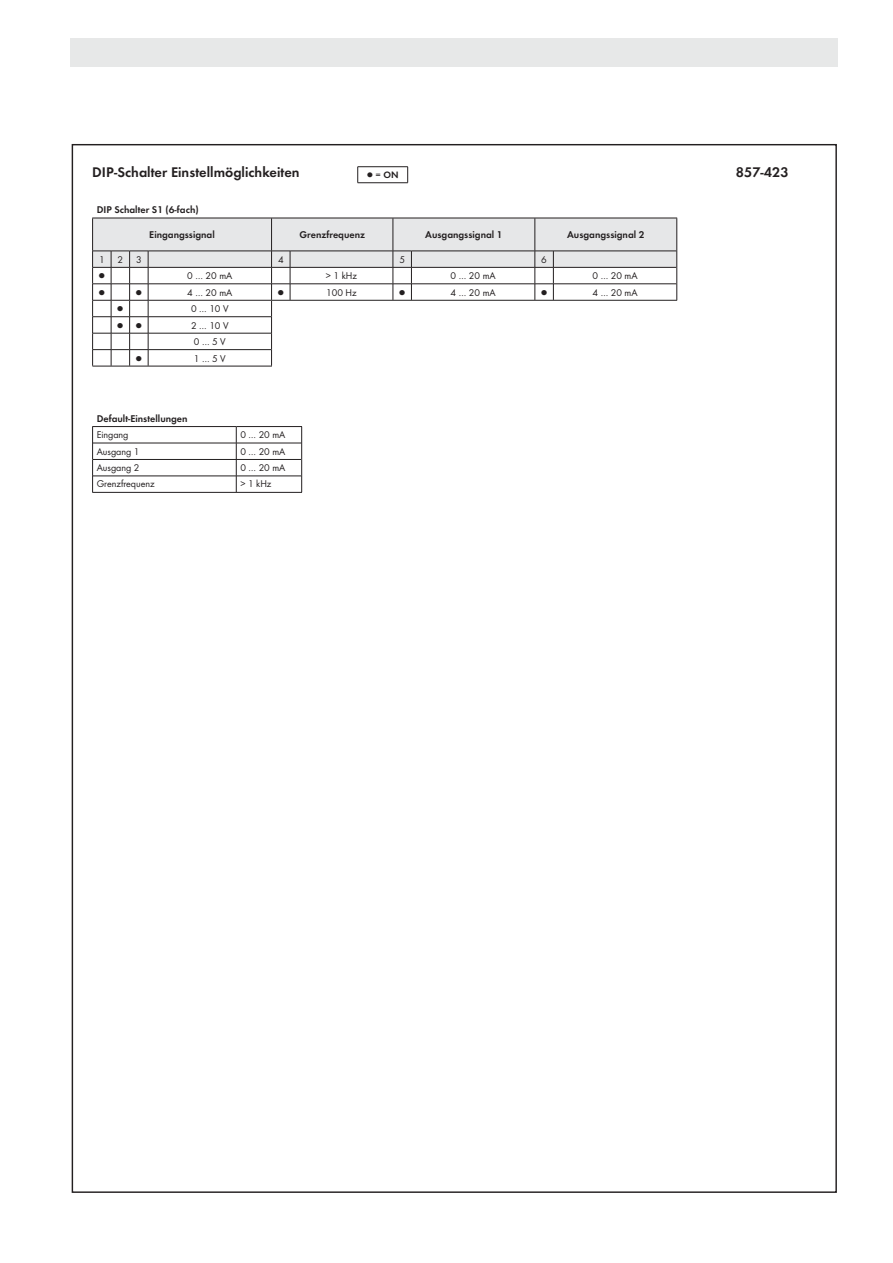
<style>
.page{position:relative;width:893px;height:1263px;background:#fff}
.page>*{position:absolute;margin:0;border:0;box-sizing:border-box;transform-origin:0 0}
.t1{font:14.55px "WAGO Futura Dem";color:#231f20}
.t2{font:10.2px/16.5px "WAGO Futura Boo";color:#231f20}
.t3{font:10.2px "WAGO Futura Dem";color:#231f20}
.t4{font:9.6px "WAGO Futura Dem";color:#231f20}
</style>
<div class="page">
<div style="left:70px;top:38px;width:823px;height:29px;background:#e7e8e8"></div>
<hr style="left:358px;top:166px;width:50px;height:1px;background:#231f20">
<svg style="left:357px;top:167px;width:1px;height:16px"></svg>
<svg style="left:407px;top:167px;width:1px;height:15px"></svg>
<hr style="left:358px;top:182px;width:50px;height:1px;background:#231f20">
<hr style="left:93px;top:443px;width:208px;height:1px;background:#231f20">
<hr style="left:93px;top:459px;width:208px;height:1px;background:#231f20">
<hr style="left:93px;top:476px;width:208px;height:1px;background:#231f20">
<svg style="left:236px;top:427px;width:1px;height:65px"></svg>
<hr style="left:92px;top:426px;width:144px;height:1px;background:#231f20">
<hr style="left:236px;top:426px;width:66px;height:1px;background:#231f20">
<svg style="left:92px;top:427px;width:1px;height:65px"></svg>
<svg style="left:301px;top:427px;width:1px;height:65px"></svg>
<hr style="left:92px;top:492px;width:210px;height:1px;background:#231f20">
<hr style="left:92px;top:366px;width:180px;height:1px;background:#231f20">
<svg style="left:92px;top:217px;width:586px;height:149px"></svg>
<img style="left:839px;top:38px;width:2px;height:29px">
<div style="left:841px;top:38px;width:52px;height:29px;background:#fff"></div>
<h1 class="t1" style="left:92px;top:166px;width:209px">DIP-Schalter Einstellmöglichkeiten</h1>
<p class="t4" style="left:367px;top:171px;width:33px">▯ = ON</p>
<h1 class="t1" style="left:736px;top:166px;width:54px">857-423</h1>
<p class="t3" style="left:97px;top:206px;width:103px">DIP Schalter S1 (6-fach)</p>
<p class="t3" style="left:149px;top:230px;width:67px">Eingangssignal</p>
<p class="t3" style="left:299px;top:230px;width:67px">Grenzfrequenz</p>
<p class="t3" style="left:425px;top:230px;width:79px">Ausgangssignal 1</p>
<p class="t3" style="left:567px;top:230px;width:79px">Ausgangssignal 2</p>
<p class="t2" style="left:99px;top:252px;width:7px">1</p>
<p class="t2" style="left:118px;top:252px;width:7px">2</p>
<p class="t2" style="left:136px;top:252px;width:7px">3</p>
<p class="t2" style="left:278px;top:252px;width:7px">4</p>
<p class="t2" style="left:399px;top:252px;width:7px">5</p>
<p class="t2" style="left:541px;top:252px;width:7px">6</p>
<p class="t2" style="left:98px;top:269px;width:8px">▯</p>
<p class="t2" style="left:187px;top:269px;width:47px">0 … 20 mA</p>
<p class="t2" style="left:326px;top:269px;width:33px">&gt; 1 kHz</p>
<p class="t2" style="left:451px;top:269px;width:47px">0 … 20 mA</p>
<p class="t2" style="left:592px;top:269px;width:47px">0 … 20 mA</p>
<p class="t2" style="left:98px;top:285px;width:8px">▯</p>
<p class="t2" style="left:135px;top:285px;width:8px">▯</p>
<p class="t2" style="left:187px;top:285px;width:47px">4 … 20 mA</p>
<p class="t2" style="left:277px;top:285px;width:8px">▯</p>
<p class="t2" style="left:326px;top:285px;width:32px">100 Hz</p>
<p class="t2" style="left:399px;top:285px;width:8px">▯</p>
<p class="t2" style="left:451px;top:285px;width:47px">4 … 20 mA</p>
<p class="t2" style="left:541px;top:285px;width:8px">▯</p>
<p class="t2" style="left:592px;top:285px;width:47px">4 … 20 mA</p>
<p class="t2" style="left:117px;top:302px;width:8px">▯</p>
<p class="t2" style="left:191px;top:302px;width:39px">0 … 10 V</p>
<p class="t2" style="left:117px;top:318px;width:27px">▯ ▯</p>
<p class="t2" style="left:191px;top:318px;width:39px">2 … 10 V<br>0 … 5 V</p>
<p class="t2" style="left:135px;top:351px;width:8px">▯</p>
<p class="t2" style="left:194px;top:351px;width:33px">1 … 5 V</p>
<p class="t3" style="left:97px;top:414px;width:92px">Default-Einstellungen</p>
<p class="t2" style="left:97px;top:427px;width:33px">Eingang</p>
<p class="t2" style="left:240px;top:427px;width:47px">0 … 20 mA</p>
<p class="t2" style="left:97px;top:444px;width:44px">Ausgang 1</p>
<p class="t2" style="left:240px;top:444px;width:47px">0 … 20 mA</p>
<p class="t2" style="left:97px;top:460px;width:44px">Ausgang 2</p>
<p class="t2" style="left:240px;top:460px;width:47px">0 … 20 mA</p>
<p class="t2" style="left:97px;top:477px;width:60px">Grenzfrequenz</p>
<p class="t2" style="left:240px;top:477px;width:33px">&gt; 1 kHz</p>
</div>
